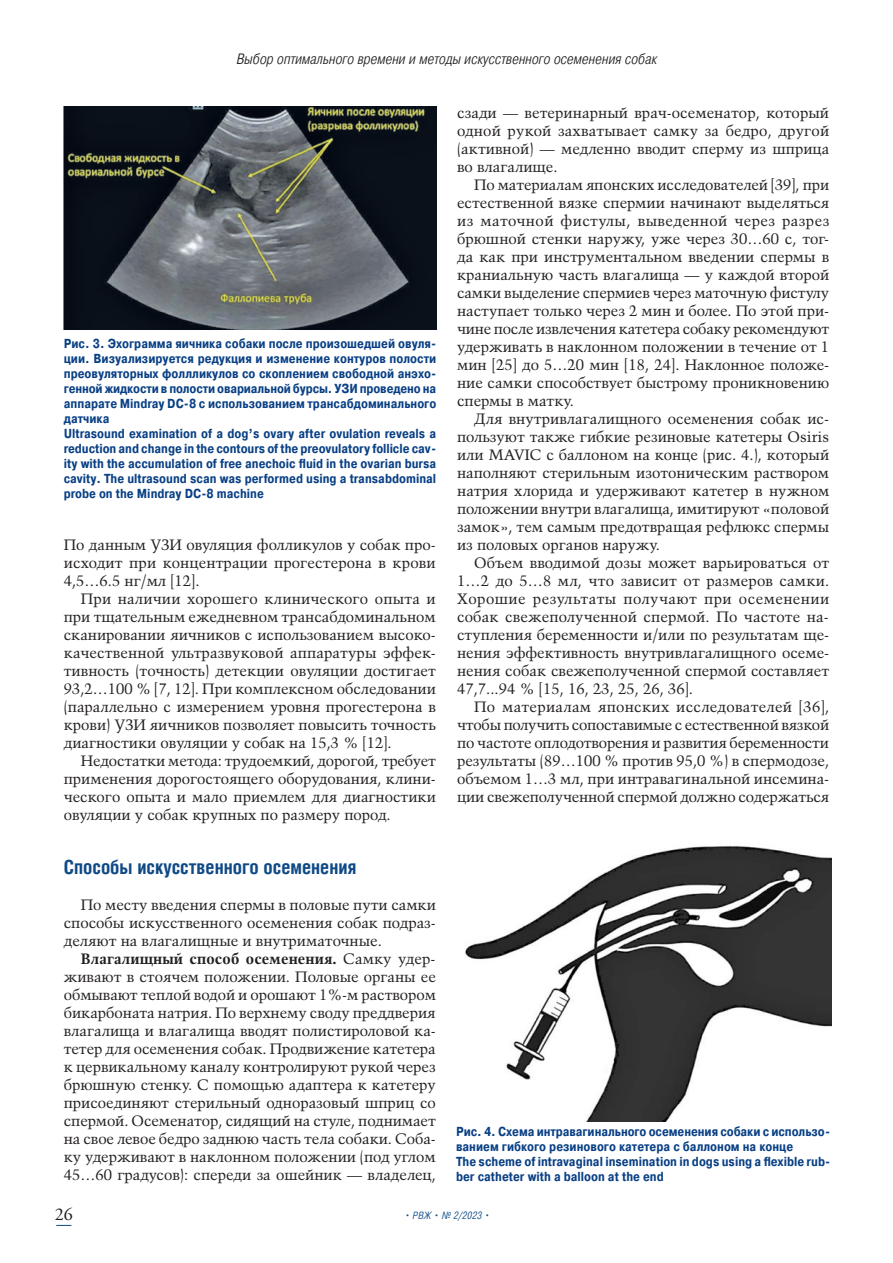
<style>
.page{position:relative;width:893px;height:1263px;background:#fff}
.page>*{position:absolute;margin:0;border:0;box-sizing:border-box;transform-origin:0 0}
.t1{font:700 19.5px "Helios Cond";color:#0f4a87}
.t2{font:18px "APC Garamond C";color:#231f20}
.t3{font:15px/18px "Talisman";color:#231f20;text-align:justify}
.t4{font:italic 300 15px "Pragmatica Cond";color:#231f20}
.t5{font:700 13.05px/15px "Pragmatica Cond";color:#094085}
.t6{font:italic 300 10.5px "Pragmatica Cond";letter-spacing:.02em;color:#0f4a87}
.s1{font-weight:700}
</style>
<div class="page">
<svg style="left:56px;top:1225px;width:15px;height:1px"></svg>
<img style="left:64px;top:106px;width:373px;height:223px">
<img style="left:465px;top:846px;width:366px;height:275px">
<p class="t4" style="left:236px;top:50px;width:422px">Выбор оптимального времени и методы искусственного осеменения собак</p>
<p class="t5" style="left:64px;top:336px;width:374px">Рис. 3. Эхограмма яичника собаки после произошедшей овуля&shy;ции. Визуализируется редукция и изменение контуров полости преовуляторных фоллликулов со скоплением свободной анэхо&shy;генной жидкости в полости овариальной бурсы. УЗИ проведено на аппарате Mindray DC-8 с использованием трансабдоминального датчика<br>Ultrasound examination of a dog’s ovary after ovulation reveals a reduction and change in the contours of the preovulatory follicle cav&shy;ity with the accumulation of free anechoic fluid in the ovarian bursa cavity. The ultrasound scan was performed using a transabdominal probe on the Mindray DC-8 machine</p>
<p class="t3" style="left:64px;top:536px;width:374px">По данным УЗИ овуляция фолликулов у собак про&shy;исходит при концентрации прогестерона в крови 4,5…6.5 нг/мл [12].</p>
<p class="t3" style="left:64px;top:590px;width:374px;text-indent:17px">При наличии хорошего клинического опыта и при тщательным ежедневном трансабдоминальном сканировании яичников с использованием высоко&shy;качественной ультразвуковой аппаратуры эффек&shy;тивность (точность) детекции овуляции достигает 93,2…100 % [7, 12]. При комплексном обследовании (параллельно с измерением уровня прогестерона в крови) УЗИ яичников позволяет повысить точность диагностики овуляции у собак на 15,3 % [12].</p>
<p class="t3" style="left:64px;top:752px;width:374px;text-indent:17px">Недостатки метода: трудоемкий, дорогой, требует применения дорогостоящего оборудования, клини&shy;ческого опыта и мало приемлем для диагностики овуляции у собак крупных по размеру пород.</p>
<h1 class="t1" style="left:64px;top:856px;width:294px">Способы искусственного осеменения</h1>
<p class="t3" style="left:64px;top:896px;width:374px;text-indent:17px">По месту введения спермы в половые пути самки способы искусственного осеменения собак подраз&shy;деляют на влагалищные и внутриматочные.</p>
<p class="t3" style="left:64px;top:950px;width:374px;text-indent:17px"><span class="s1">Влагалищный способ осеменения.</span> Самку удер&shy;живают в стоячем положении. Половые органы ее обмывают теплой водой и орошают 1%-м раствором бикарбоната натрия. По верхнему своду преддверия влагалища и влагалища вводят полистироловой ка&shy;тетер для осеменения собак. Продвижение катетера к цервикальному каналу контролируют рукой через брюшную стенку. С помощью адаптера к катетеру присоединяют стерильный одноразовый шприц со спермой. Осеменатор, сидящий на стуле, поднимает на свое левое бедро заднюю часть тела собаки. Соба&shy;ку удерживают в наклонном положении (под углом 45…60 градусов): спереди за ошейник — владелец,</p>
<p class="t3" style="left:457px;top:104px;width:374px">сзади — ветеринарный врач-осеменатор, который одной рукой захватывает самку за бедро, другой (активной) — медленно вводит сперму из шприца во влагалище.</p>
<p class="t3" style="left:457px;top:176px;width:374px;text-indent:17px">По материалам японских исследователей [39], при естественной вязке спермии начинают выделяться из маточной фистулы, выведенной через разрез брюшной стенки наружу, уже через 30…60 с, тог&shy;да как при инструментальном введении спермы в краниальную часть влагалища — у каждой второй самки выделение спермиев через маточную фистулу наступает только через 2 мин и более. По этой при&shy;чине после извлечения катетера собаку рекомендуют удерживать в наклонном положении в течение от 1 мин [25] до 5…20 мин [18, 24]. Наклонное положе&shy;ние самки способствует быстрому проникновению спермы в матку.</p>
<p class="t3" style="left:457px;top:410px;width:374px;text-indent:17px">Для внутривлагалищного осеменения собак ис&shy;пользуют также гибкие резиновые катетеры Osiris или MAVIC с баллоном на конце (рис. 4.), который наполняют стерильным изотоническим раствором натрия хлорида и удерживают катетер в нужном положении внутри влагалища, имитируют «половой замок», тем самым предотвращая рефлюкс спермы из половых органов наружу.</p>
<p class="t3" style="left:457px;top:554px;width:374px;text-indent:17px">Объем вводимой дозы может варьироваться от 1…2 до 5…8 мл, что зависит от размеров самки.<br>Хорошие результаты получают при осеменении собак свежеполученной спермой. По частоте на&shy;ступления беременности и/или по результатам ще&shy;нения эффективность внутривлагалищного осеме&shy;нения собак свежеполученной спермой составляет 47,7...94 % [15, 16, 23, 25, 26, 36].</p>
<p class="t3" style="left:457px;top:698px;width:374px;text-indent:17px">По материалам японских исследователей [36], чтобы получить сопоставимые с естественной вязкой по частоте оплодотворения и развития беременности результаты (89…100 % против 95,0 %) в спермодозе, объемом 1…3 мл, при интравагинальной инсемина&shy;ции свежеполученной спермой должно содержаться</p>
<p class="t5" style="left:456px;top:1124px;width:376px">Рис. 4. Схема интравагинального осеменения собаки с использо&shy;ванием гибкого резинового катетера с баллоном на конце<br>The scheme of intravaginal insemination in dogs using a flexible rub&shy;ber catheter with a balloon at the end</p>
<p class="t2" style="left:55px;top:1204px;width:19px">26</p>
<p class="t6" style="left:405px;top:1209px;width:86px">• РВЖ • № 2/2023 •</p>
</div>
